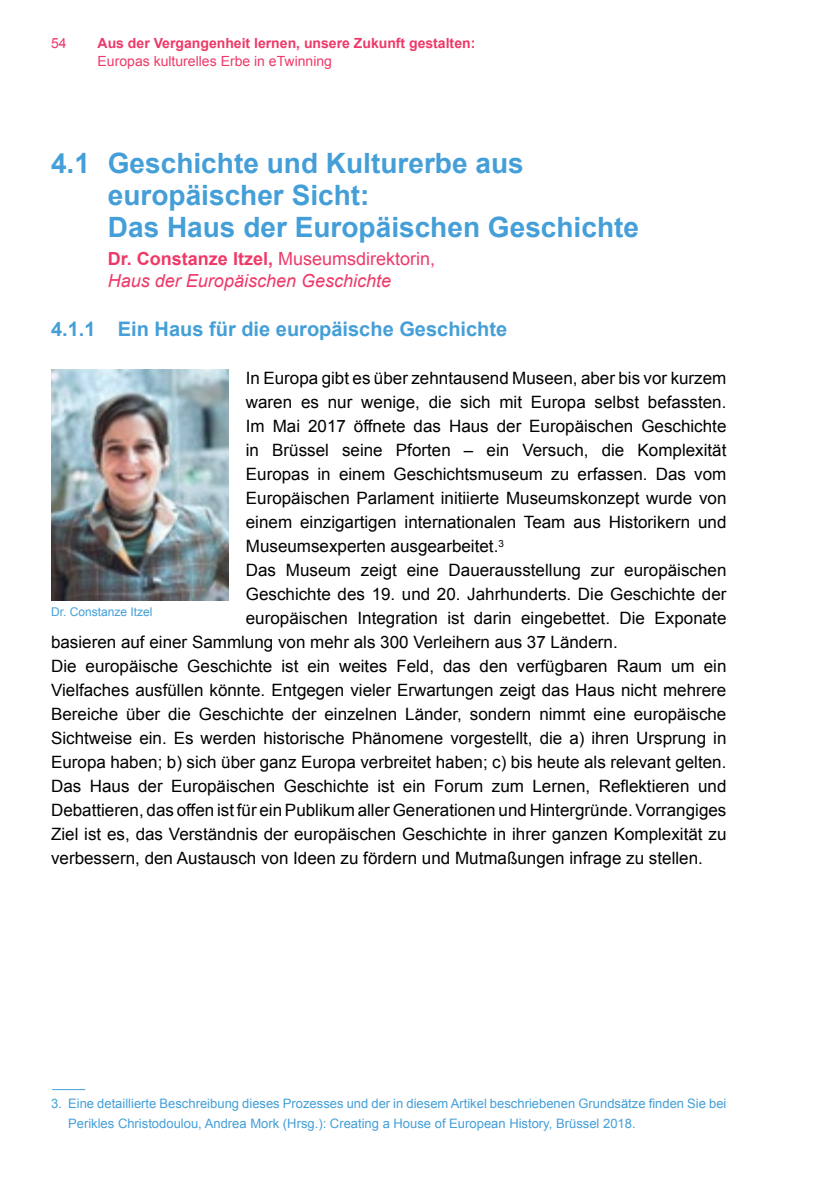
<style>
.page{position:relative;width:840px;height:1191px;background:#fff}
.page>*{position:absolute;margin:0;border:0;box-sizing:border-box;transform-origin:0 0}
.t1{font:700 28px/32px "Arial";color:#449fd8}
.t2{font:700 20px "Arial";color:#449fd8}
.t3{font:italic 18px/22px "Arial";color:#ee3968}
.t4{font:17px "Arial";color:#000}
.t5{font:700 14px "Arial";color:#ee3968}
.t6{font:14px "Arial";color:#ee3968}
.t7{font:13px/20px "Arial";color:#449fd8}
.t8{font:12px "Arial";color:#449fd8}
.s1{font-weight:700;font-style:normal}
.s2{font-style:normal}
</style>
<div class="page">
<hr style="left:52px;top:1089px;width:33px;height:1px;background:#449fd8">
<img style="left:51px;top:369px;width:178px;height:231px">
<p class="t6" style="left:51px;top:34px;width:17px">54</p>
<p class="t5" style="left:98px;top:34px;width:379px">Aus der Vergangenheit lernen, unsere Zukunft gestalten:</p>
<p class="t6" style="left:98px;top:52px;width:236px">Europas kulturelles Erbe in eTwinning</p>
<h1 class="t1" style="left:108px;top:148px;width:532px;text-indent:-57px">4.1 Geschichte und Kulturerbe aus europäischer Sicht:<br>Das Haus der Europäischen Geschichte</h1>
<p class="t3" style="left:108px;top:247px;width:329px"><span class="s1">Dr. Constanze Itzel,</span> <span class="s2">Museumsdirektorin,<br></span>Haus der Europäischen Geschichte</p>
<p class="t2" style="left:51px;top:316px;width:457px">4.1.1 Ein Haus für die europäische Geschichte</p>
<p class="t4" style="left:246px;top:367px;width:482px">In Europa gibt es über zehntausend Museen, aber bis vor kurzem</p>
<p class="t4" style="left:246px;top:391px;width:482px">waren es nur wenige, die sich mit Europa selbst befassten.</p>
<p class="t4" style="left:246px;top:415px;width:482px">Im Mai 2017 öffnete das Haus der Europäischen Geschichte</p>
<p class="t4" style="left:246px;top:439px;width:482px">in Brüssel seine Pforten – ein Versuch, die Komplexität</p>
<p class="t4" style="left:246px;top:463px;width:482px">Europas in einem Geschichtsmuseum zu erfassen. Das vom</p>
<p class="t4" style="left:246px;top:487px;width:482px">Europäischen Parlament initiierte Museumskonzept wurde von</p>
<p class="t4" style="left:246px;top:511px;width:482px">einem einzigartigen internationalen Team aus Historikern und</p>
<p class="t4" style="left:246px;top:535px;width:259px">Museumsexperten ausgearbeitet.<sup>3</sup></p>
<p class="t4" style="left:246px;top:559px;width:482px">Das Museum zeigt eine Dauerausstellung zur europäischen</p>
<p class="t4" style="left:246px;top:583px;width:482px">Geschichte des 19. und 20. Jahrhunderts. Die Geschichte der</p>
<p class="t4" style="left:246px;top:607px;width:482px">europäischen Integration ist darin eingebettet. Die Exponate</p>
<p class="t4" style="left:51px;top:631px;width:568px">basieren auf einer Sammlung von mehr als 300 Verleihern aus 37 Ländern.</p>
<p class="t4" style="left:51px;top:655px;width:676px">Die europäische Geschichte ist ein weites Feld, das den verfügbaren Raum um ein</p>
<p class="t4" style="left:51px;top:679px;width:676px">Vielfaches ausfüllen könnte. Entgegen vieler Erwartungen zeigt das Haus nicht mehrere</p>
<p class="t4" style="left:51px;top:703px;width:676px">Bereiche über die Geschichte der einzelnen Länder, sondern nimmt eine europäische</p>
<p class="t4" style="left:51px;top:727px;width:676px">Sichtweise ein. Es werden historische Phänomene vorgestellt, die a) ihren Ursprung in</p>
<p class="t4" style="left:51px;top:751px;width:676px">Europa haben; b) sich über ganz Europa verbreitet haben; c) bis heute als relevant gelten.</p>
<p class="t4" style="left:51px;top:775px;width:676px">Das Haus der Europäischen Geschichte ist ein Forum zum Lernen, Reflektieren und</p>
<p class="t4" style="left:51px;top:799px;width:676px">Debattieren, das offen ist für ein Publikum aller Generationen und Hintergründe. Vorrangiges</p>
<p class="t4" style="left:51px;top:823px;width:676px">Ziel ist es, das Verständnis der europäischen Geschichte in ihrer ganzen Komplexität zu</p>
<p class="t4" style="left:51px;top:847px;width:653px">verbessern, den Austausch von Ideen zu fördern und Mutmaßungen infrage zu stellen.</p>
<p class="t8" style="left:51px;top:604px;width:103px">Dr. Constanze Itzel</p>
<p class="t7" style="left:68px;top:1093px;width:659px;text-indent:-17px">3. Eine detaillierte Beschreibung dieses Prozesses und der in diesem Artikel beschriebenen Grundsätze finden Sie bei<br>Perikles Christodoulou, Andrea Mork (Hrsg.): Creating a House of European History, Brüssel 2018.</p>
</div>
